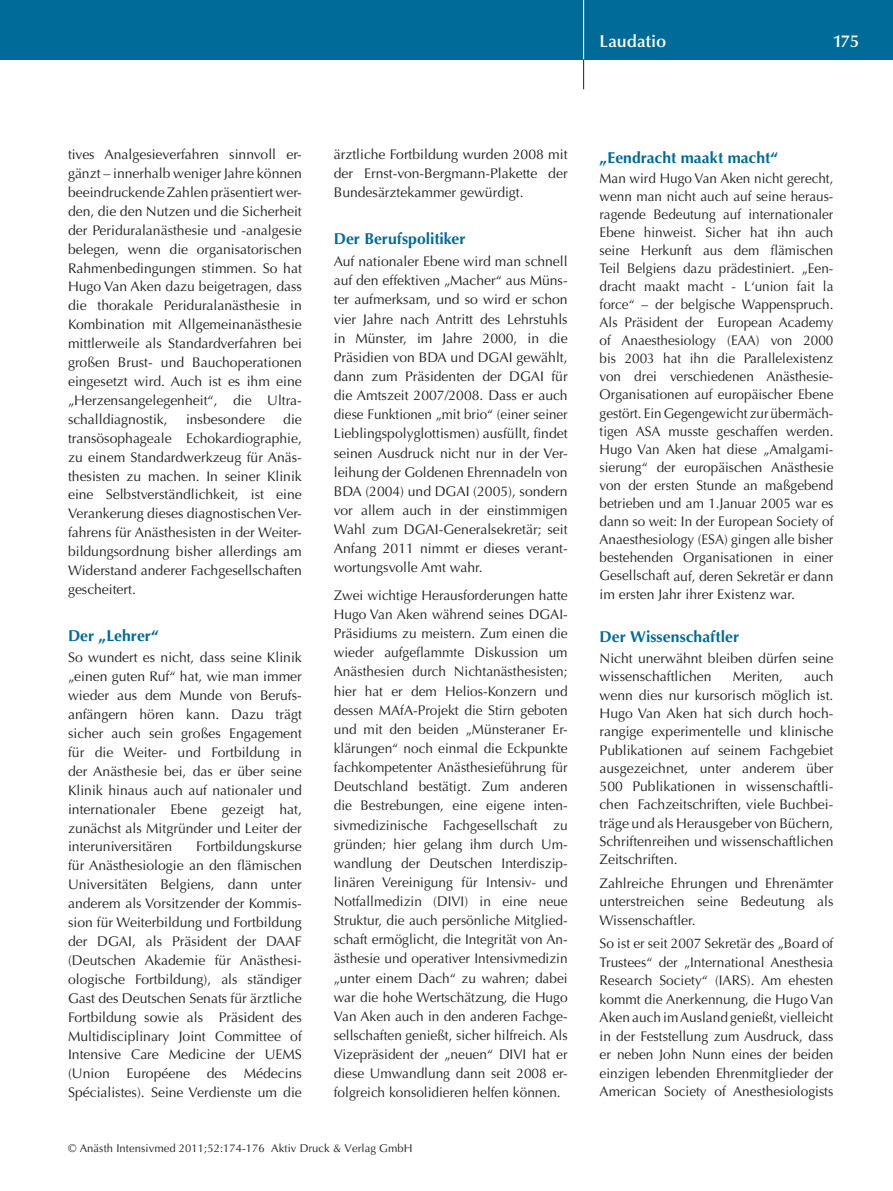
<style>
.page{position:relative;width:893px;height:1191px;background:#fff}
.page>*{position:absolute;margin:0;border:0;box-sizing:border-box;transform-origin:0 0}
.t1{font:600 17.25px "Optima";color:#fff}
.t2{font:700 15.75px "Optima";color:#006b98}
.t3{font:13.95px/18.9px "Optima";color:#231f20;text-align:justify}
.t4{font:11.25px "Optima";letter-spacing:.005em;color:#231f20}
</style>
<div class="page">
<div style="left:0;top:0;width:893px;height:60px;background:#006b98"></div>
<hr style="left:583px;top:0;width:1px;height:60px;background:#fff">
<svg style="left:583px;top:60px;width:1px;height:29px"></svg>
<p class="t1" style="left:600px;top:31px;width:68px">Laudatio</p>
<p class="t1" style="left:833px;top:31px;width:28px">175</p>
<p class="t3" style="left:68px;top:145px;width:235px">tives Analgesieverfahren sinnvoll er&shy;gänzt – innerhalb weniger Jahre können beeindruckende Zahlen präsentiert wer&shy;den, die den Nutzen und die Sicherheit der Periduralanästhesie und -analgesie belegen, wenn die organisatorischen Rahmenbedingungen stimmen. So hat Hugo Van Aken dazu beigetragen, dass die thorakale Periduralanästhesie in Kombination mit Allgemeinanästhesie mittlerweile als Standardverfahren bei großen Brust- und Bauchoperationen eingesetzt wird. Auch ist es ihm eine „Herzensangelegenheit“, die Ultra&shy;schalldiagnostik,</p>
<p class="t3" style="left:68px;top:410px;width:235px;text-indent:215px">die transösophageale Echokardiographie, zu einem Standardwerkzeug für Anäs&shy;thesisten zu machen. In seiner Klinik eine Selbstverständlichkeit, ist eine Verankerung dieses diagnostischen Ver&shy;fahrens für Anästhesisten in der Weiter&shy;bildungsordnung bisher allerdings am Widerstand anderer Fachgesellschaften gescheitert.</p>
<p class="t2" style="left:68px;top:626px;width:93px">Der „Lehrer“</p>
<p class="t3" style="left:68px;top:648px;width:235px">So wundert es nicht, dass seine Klinik „einen guten Ruf“ hat, wie man immer wieder aus dem Munde von Berufs&shy;anfängern hören kann. Dazu trägt sicher auch sein großes Engagement für die Weiter- und Fortbildung in der Anästhesie bei, das er über seine Klinik hinaus auch auf nationaler und internationaler Ebene gezeigt hat, zunächst als Mitgründer und Leiter der interuniversitären</p>
<p class="t3" style="left:186px;top:410px;width:81px">insbesondere</p>
<p class="t3" style="left:68px;top:837px;width:235px;text-indent:128px">Fortbildungskurse für Anästhesiologie an den flämischen Universitäten Belgiens, dann unter anderem als Vorsitzender der Kommis&shy;sion für Weiterbildung und Fortbildung der DGAI, als Präsident der DAAF (Deutschen Akademie für Anästhesi&shy;ologische Fortbildung), als ständiger Gast des Deutschen Senats für ärztliche Fortbildung sowie als Präsident des Multidisciplinary Joint Committee of Intensive Care Medicine der UEMS (Union Européene des Médecins Spécialistes). Seine Verdienste um die</p>
<p class="t3" style="left:334px;top:145px;width:235px">ärztliche Fortbildung wurden 2008 mit der Ernst-von-Bergmann-Plakette der Bundesärztekammer gewürdigt.</p>
<p class="t2" style="left:334px;top:230px;width:133px">Der Berufspolitiker</p>
<p class="t3" style="left:334px;top:252px;width:235px">Auf nationaler Ebene wird man schnell auf den effektiven „Macher“ aus Müns&shy;ter aufmerksam, und so wird er schon vier Jahre nach Antritt des Lehrstuhls in Münster, im Jahre 2000, in die Präsidien von BDA und DGAI gewählt, dann zum Präsidenten der DGAI für die Amtszeit 2007/2008. Dass er auch diese Funktionen „mit brio“ (einer seiner Lieblingspolyglottismen) ausfüllt, findet seinen Ausdruck nicht nur in der Ver&shy;leihung der Goldenen Ehrennadeln von BDA (2004) und DGAI (2005), sondern vor allem auch in der einstimmigen Wahl zum DGAI-Generalsekretär; seit Anfang 2011 nimmt er dieses verant&shy;wortungsvolle Amt wahr.</p>
<p class="t3" style="left:334px;top:586px;width:235px">Zwei wichtige Herausforderungen hatte Hugo Van Aken während seines DGAI-Präsidiums zu meistern. Zum einen die wieder aufgeflammte Diskussion um Anästhesien durch Nichtanästhesisten; hier hat er dem Helios-Konzern und dessen MAfA-Projekt die Stirn geboten und mit den beiden „Münsteraner Er&shy;klärungen“ noch einmal die Eckpunkte fachkompetenter Anästhesieführung für Deutschland bestätigt. Zum anderen die Bestrebungen, eine eigene inten&shy;sivmedizinische Fachgesellschaft zu gründen; hier gelang ihm durch Um&shy;wandlung der Deutschen Interdiszip&shy;linären Vereinigung für Intensiv- und Notfallmedizin (DIVI) in eine neue Struktur, die auch persönliche Mitglied&shy;schaft ermöglicht, die Integrität von An&shy;ästhesie und operativer Intensivmedizin „unter einem Dach“ zu wahren; dabei war die hohe Wertschätzung, die Hugo Van Aken auch in den anderen Fachge&shy;sellschaften genießt, sicher hilfreich. Als Vizepräsident der „neuen“ DIVI hat er diese Umwandlung dann seit 2008 er&shy;folgreich konsolidieren helfen können.</p>
<p class="t4" style="left:68px;top:1142px;width:346px">© Anästh Intensivmed 2011;52:174-176 Aktiv Druck &amp; Verlag GmbH</p>
<p class="t2" style="left:600px;top:148px;width:180px">„Eendracht maakt macht“</p>
<p class="t3" style="left:600px;top:170px;width:235px;line-height:18px">Man wird Hugo Van Aken nicht gerecht, wenn man nicht auch auf seine heraus&shy;ragende Bedeutung auf internationaler Ebene hinweist. Sicher hat ihn auch seine Herkunft aus dem flämischen Teil Belgiens dazu prädestiniert. „Een&shy;dracht maakt macht - L‘union fait la force“ – der belgische Wappenspruch.<br>Als Präsident der European Academy of Anaesthesiology (EAA) von 2000 bis 2003 hat ihn die Parallelexistenz von drei verschiedenen Anästhesie-Organisationen auf europäischer Ebene gestört. Ein Gegengewicht zur übermäch&shy;tigen ASA musste geschaffen werden.<br>Hugo Van Aken hat diese „Amalgami&shy;sierung“ der europäischen Anästhesie von der ersten Stunde an maßgebend betrieben und am 1.Januar 2005 war es dann so weit: In der European Society of Anaesthesiology (ESA) gingen alle bisher bestehenden Organisationen in einer Gesellschaft auf, deren Sekretär er dann im ersten Jahr ihrer Existenz war.</p>
<p class="t2" style="left:600px;top:627px;width:141px">Der Wissenschaftler</p>
<p class="t3" style="left:600px;top:649px;width:235px;line-height:18.3px">Nicht unerwähnt bleiben dürfen seine wissenschaftlichen</p>
<p class="t3" style="left:600px;top:667px;width:235px;line-height:18.3px;text-indent:205px">auch wenn dies nur kursorisch möglich ist.<br>Hugo Van Aken hat sich durch hoch&shy;rangige experimentelle und klinische Publikationen auf seinem Fachgebiet ausgezeichnet, unter anderem über 500 Publikationen in wissenschaftli&shy;chen Fachzeitschriften, viele Buchbei&shy;träge und als Herausgeber von Büchern, Schriftenreihen und wissenschaftlichen Zeitschriften.</p>
<p class="t3" style="left:600px;top:874px;width:235px;line-height:18.5px">Zahlreiche Ehrungen und Ehrenämter unterstreichen seine Bedeutung als Wissenschaftler.</p>
<p class="t3" style="left:600px;top:934px;width:235px;line-height:18.5px">So ist er seit 2007 Sekretär des „Board of Trustees“ der „International Anesthesia Research Society“ (IARS). Am ehesten kommt die Anerkennung, die Hugo Van Aken auch im Ausland genießt, vielleicht in der Feststellung zum Ausdruck, dass er neben John Nunn eines der beiden einzigen lebenden Ehrenmitglieder der American Society of Anesthesiologists</p>
<p class="t3" style="left:733px;top:667px;width:52px">Meriten,</p>
</div>
